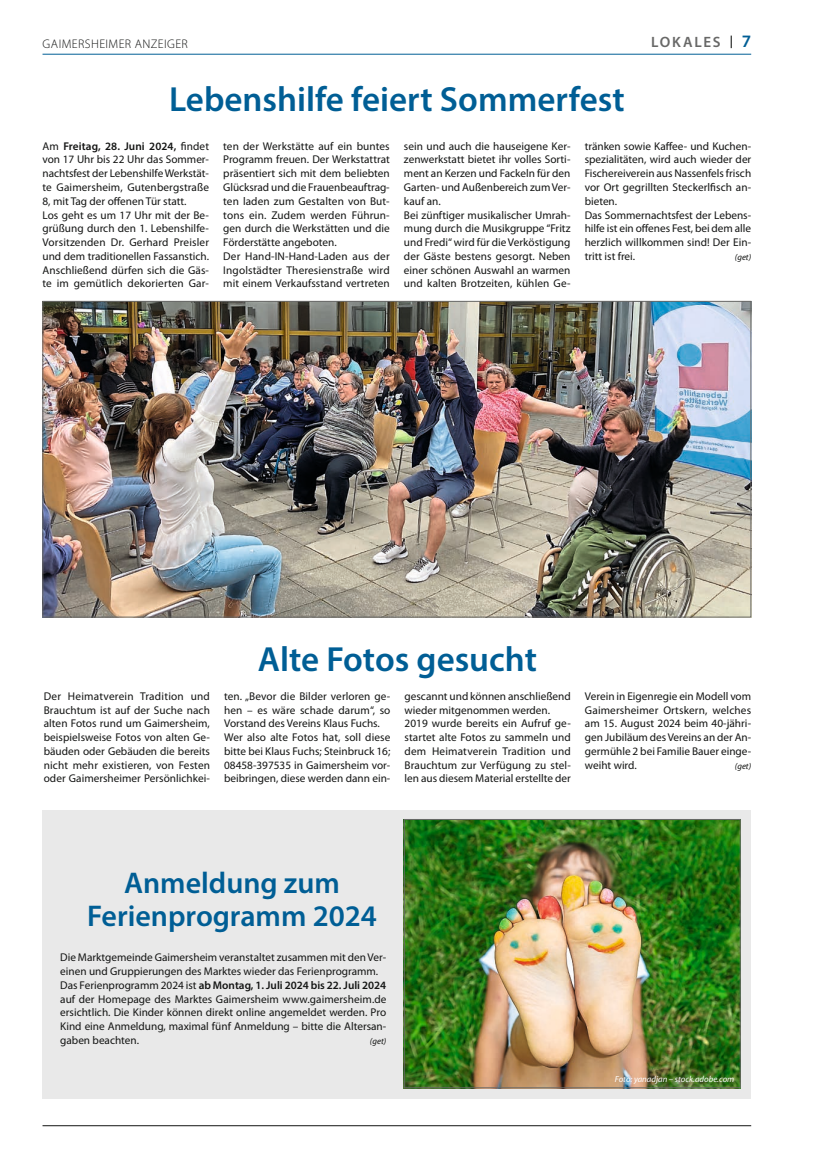
<style>
.page{position:relative;width:815px;height:1152px;background:#fff}
.page>*{position:absolute;margin:0;border:0;box-sizing:border-box;transform-origin:0 0}
.Überschrift_4sp{font:600 35px "Myriad Pro";color:#005e95}
.Überschrift_3sp{font:600 30px/32.5px "Myriad Pro";color:#005e95;text-align:center}
.t1{font:600 15px "Myriad Pro";letter-spacing:.11em;color:#686867}
.t2{font:300 12.5px "Myriad Pro";letter-spacing:.035em;color:#131413}
.Grundschrift{font:11.25px/13.8px "Myriad Pro";color:#131413;text-align:justify}
.Grundschrift-2{font:italic 8.75px "Myriad Pro";color:#fff}
.Grundschrift-3{font:italic 8.75px "Myriad Pro";color:#131413}
.s1{font-size:17.5px;color:#005e95}
.s2{font-weight:600}
</style>
<div class="page">
<hr style="left:43px;top:1125px;width:708px;height:1px;background:#131413">
<hr style="left:43px;top:54px;width:708px;height:1px;background:#005e95">
<div style="left:43px;top:810px;width:708px;height:288px;background:#e9e9e9"></div>
<img style="left:45px;top:303px;width:704px;height:312px">
<img style="left:406px;top:821px;width:333px;height:265px">
<div style="left:404px;top:819px;width:337px;height:269px;border:1px solid #686867"></div>
<p class="t2" style="left:43px;top:36px;width:147px">GAIMERSHEIMER ANZEIGER</p>
<p class="t1" style="left:651px;top:33px;width:102px">LOKALES <sup>|</sup> <span class="s1">7</span></p>
<p class="Überschrift_4sp" style="left:169px;top:77px;width:457px">Lebenshilfe feiert Sommerfest</p>
<p class="Grundschrift" style="left:43px;top:139px;width:168px">Am <span class="s2">Freitag, 28. Juni 2024,</span> findet von 17 Uhr bis 22 Uhr das Sommer&shy;nachtsfest der Lebenshilfe Werkstät&shy;te Gaimersheim, Gutenbergstraße 8, mit Tag der offenen Tür statt.</p>
<p class="Grundschrift" style="left:43px;top:208px;width:168px">Los geht es um 17 Uhr mit der Be&shy;grüßung durch den 1. Lebenshilfe-Vorsitzenden Dr. Gerhard Preisler und dem traditionellen Fassanstich.<br>Anschließend dürfen sich die Gäs&shy;te im gemütlich dekorierten Gar-</p>
<p class="Grundschrift" style="left:223px;top:139px;width:168px">ten der Werkstätte auf ein buntes Programm freuen. Der Werkstattrat präsentiert sich mit dem beliebten Glücksrad und die Frauenbeauftrag&shy;ten laden zum Gestalten von But&shy;tons ein. Zudem werden Führun&shy;gen durch die Werkstätten und die Förderstätte angeboten.</p>
<p class="Grundschrift" style="left:223px;top:249px;width:168px">Der Hand-IN-Hand-Laden aus der Ingolstädter Theresienstraße wird mit einem Verkaufsstand vertreten</p>
<p class="Grundschrift" style="left:585px;top:139px;width:168px">tränken sowie Kaffee- und Kuchen&shy;spezialitäten, wird auch wieder der Fischereiverein aus Nassenfels frisch vor Ort gegrillten Steckerlfisch an&shy;bieten.</p>
<p class="Grundschrift" style="left:585px;top:208px;width:168px">Das Sommernachtsfest der Lebens&shy;hilfe ist ein offenes Fest, bei dem alle herzlich willkommen sind! Der Ein&shy;tritt ist frei.</p>
<p class="Grundschrift" style="left:404px;top:139px;width:168px">sein und auch die hauseigene Ker&shy;zenwerkstatt bietet ihr volles Sorti&shy;ment an Kerzen und Fackeln für den Garten- und Außenbereich zum Ver&shy;kauf an.</p>
<p class="Grundschrift" style="left:404px;top:208px;width:168px">Bei zünftiger musikalischer Umrah&shy;mung durch die Musikgruppe “Fritz und Fredi“ wird für die Verköstigung der Gäste bestens gesorgt. Neben einer schönen Auswahl an warmen und kalten Brotzeiten, kühlen Ge-</p>
<p class="Grundschrift-3" style="left:735px;top:252px;width:18px">(get)</p>
<p class="Überschrift_4sp" style="left:258px;top:637px;width:281px">Alte Fotos gesucht</p>
<p class="Grundschrift" style="left:44px;top:689px;width:168px">Der Heimatverein Tradition und Brauchtum ist auf der Suche nach alten Fotos rund um Gaimersheim, beispielsweise Fotos von alten Ge&shy;bäuden oder Gebäuden die bereits nicht mehr existieren, von Festen oder Gaimersheimer Persönlichkei-</p>
<p class="Grundschrift" style="left:224px;top:689px;width:168px">ten. „Bevor die Bilder verloren ge&shy;hen – es wäre schade darum“, so Vorstand des Vereins Klaus Fuchs.</p>
<p class="Grundschrift" style="left:224px;top:731px;width:168px">Wer also alte Fotos hat, soll diese bitte bei Klaus Fuchs; Steinbruck 16; 08458-397535 in Gaimersheim vor&shy;beibringen, diese werden dann ein-</p>
<p class="Grundschrift" style="left:405px;top:689px;width:168px">gescannt und können anschließend wieder mitgenommen werden.</p>
<p class="Grundschrift" style="left:405px;top:717px;width:168px">2019 wurde bereits ein Aufruf ge&shy;startet alte Fotos zu sammeln und dem Heimatverein Tradition und Brauchtum zur Verfügung zu stel&shy;len aus diesem Material erstellte der</p>
<p class="Grundschrift" style="left:585px;top:689px;width:168px">Verein in Eigenregie ein Modell vom Gaimersheimer Ortskern, welches am 15. August 2024 beim 40-jähri&shy;gen Jubiläum des Vereins an der An&shy;germühle 2 bei Familie Bauer einge&shy;weiht wird.</p>
<p class="Grundschrift-3" style="left:735px;top:761px;width:18px">(get)</p>
<p class="Überschrift_3sp" style="left:87px;top:866px;width:291px">Anmeldung zum<br>Ferienprogramm 2024</p>
<p class="Grundschrift" style="left:60px;top:951px;width:327px">Die Marktgemeinde Gaimersheim veranstaltet zusammen mit den Ver&shy;einen und Gruppierungen des Marktes wieder das Ferienprogramm.</p>
<p class="Grundschrift" style="left:60px;top:978px;width:328px">Das Ferienprogramm 2024 ist <span class="s2">ab Montag, 1. Juli 2024 bis 22. Juli 2024 </span>auf der Homepage des Marktes Gaimersheim www.gaimersheim.de ersichtlich. Die Kinder können direkt online angemeldet werden. Pro Kind eine Anmeldung, maximal fünf Anmeldung – bitte die Altersan&shy;gaben beachten.</p>
<p class="Grundschrift-3" style="left:370px;top:1036px;width:18px">(get)</p>
<p class="Grundschrift-2" style="left:615px;top:1074px;width:121px">Foto: yanadjan – stock.adobe.com</p>
</div>
